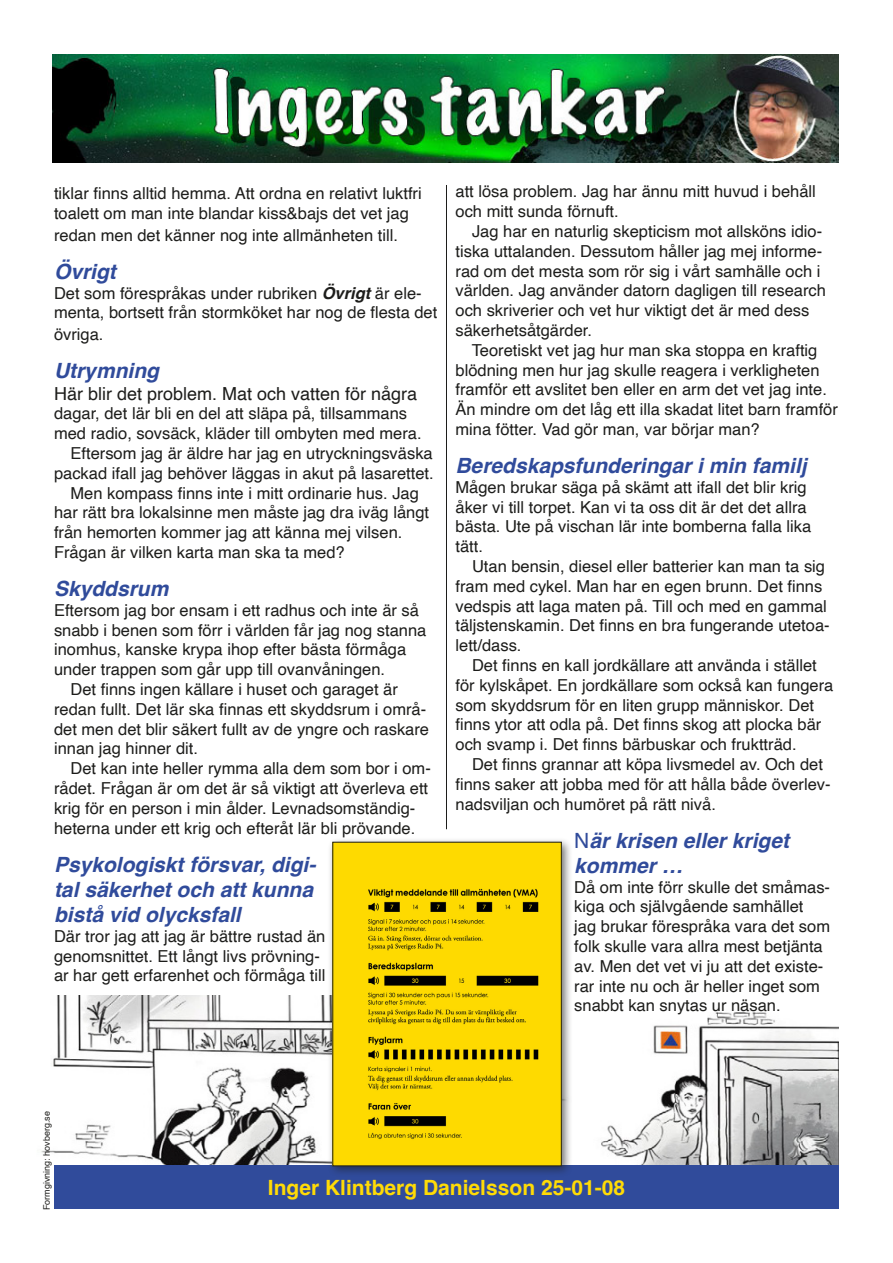
<style>
.page{position:relative;width:893px;height:1263px;background:#fff}
.page>*{position:absolute;margin:0;border:0;box-sizing:border-box;transform-origin:0 0}
.t1{font:italic 700 21px/25.2px "Helvetica";color:#304b9b}
.t2{font:700 21px "Helvetica";color:#ffdb06}
.t3{font:18px "Helvetica";color:#1d1d1b}
.t4{font:16.5px/19.8px "Helvetica";color:#1d1d1b}
.t5{font:9px "Helvetica";color:#1d1d1b}
.s1{font-weight:700;font-style:italic}
.s2{font-weight:400;font-style:normal}
</style>
<div class="page">
<img style="left:41px;top:995px;width:798px;height:170px">
<img style="left:53px;top:54px;width:786px;height:108px">
<div style="left:54px;top:1165px;width:785px;height:44px;background:#304b9b"></div>
<div style="left:327px;top:837px;width:245px;height:340px;background:#1d1d1b;opacity:.6"></div>
<img style="left:335px;top:844px;width:224px;height:320px">
<hr style="left:446px;top:185px;width:1px;height:644px;background:#1d1d1b">
<p class="t4" style="left:54px;top:184px;width:369px">tiklar finns alltid hemma. Att ordna en relativt luktfri toalett om man inte blandar kiss&amp;bajs det vet jag</p>
<p class="t4" style="left:54px;top:226px;width:345px">redan men det känner nog inte allmänheten till.</p>
<p class="t1" style="left:54px;top:261px;width:63px">Övrigt</p>
<p class="t4" style="left:54px;top:283px;width:385px">Det som förespråkas under rubriken <span class="s1">Övrigt</span> är ele&shy;menta, bortsett från stormköket har nog de flesta det</p>
<p class="t4" style="left:54px;top:325px;width:51px">övriga.</p>
<p class="t1" style="left:54px;top:360px;width:106px">Utrymning</p>
<p class="t3" style="left:54px;top:379px;width:365px">Här blir det problem. Mat och vatten för några</p>
<p class="t4" style="left:54px;top:404px;width:355px">dagar, det lär bli en del att släpa på, tillsammans</p>
<p class="t4" style="left:54px;top:424px;width:369px">med radio, sovsäck, kläder till ombyten med mera.</p>
<p class="t4" style="left:70px;top:444px;width:364px">Eftersom jag är äldre har jag en utryckningsväska</p>
<p class="t4" style="left:54px;top:464px;width:381px">packad ifall jag behöver läggas in akut på lasarettet.</p>
<p class="t4" style="left:70px;top:483px;width:350px">Men kompass finns inte i mitt ordinarie hus. Jag</p>
<p class="t4" style="left:54px;top:503px;width:377px">har rätt bra lokalsinne men måste jag dra iväg långt</p>
<p class="t4" style="left:54px;top:523px;width:350px">från hemorten kommer jag att känna mej vilsen.</p>
<p class="t4" style="left:54px;top:543px;width:292px">Frågan är vilken karta man ska ta med?</p>
<p class="t1" style="left:54px;top:578px;width:116px">Skyddsrum</p>
<p class="t4" style="left:54px;top:601px;width:366px">Eftersom jag bor ensam i ett radhus och inte är så</p>
<p class="t4" style="left:54px;top:620px;width:374px">snabb i benen som förr i världen får jag nog stanna</p>
<p class="t4" style="left:54px;top:640px;width:354px">inomhus, kanske krypa ihop efter bästa förmåga</p>
<p class="t4" style="left:54px;top:660px;width:333px">under trappen som går upp till ovanvåningen.</p>
<p class="t4" style="left:70px;top:680px;width:329px">Det finns ingen källare i huset och garaget är</p>
<p class="t4" style="left:54px;top:700px;width:374px">redan fullt. Det lär ska finnas ett skyddsrum i områ-</p>
<p class="t4" style="left:54px;top:719px;width:377px">det men det blir säkert fullt av de yngre och raskare</p>
<p class="t4" style="left:54px;top:739px;width:145px">innan jag hinner dit.</p>
<p class="t4" style="left:70px;top:759px;width:362px">Det kan inte heller rymma alla dem som bor i om-</p>
<p class="t4" style="left:54px;top:779px;width:376px">rådet. Frågan är om det är så viktigt att överleva ett</p>
<p class="t4" style="left:54px;top:799px;width:363px">krig för en person i min ålder. Levnadsomständig-</p>
<p class="t4" style="left:54px;top:818px;width:363px">heterna under ett krig och efteråt lär bli prövande.</p>
<p class="t1" style="left:54px;top:854px;width:264px">Psykologiskt försvar, digi&shy;tal säkerhet och att kunna bistå vid olycksfall</p>
<p class="t4" style="left:54px;top:926px;width:273px">Där tror jag att jag är bättre rustad än genomsnittet. Ett långt livs prövning&shy;ar har gett erfarenhet och förmåga till</p>
<p class="t4" style="left:455px;top:182px;width:362px">att lösa problem. Jag har ännu mitt huvud i behåll och mitt sunda förnuft.</p>
<p class="t4" style="left:455px;top:222px;width:372px;text-indent:16px">Jag har en naturlig skepticism mot allsköns idio&shy;tiska uttalanden. Dessutom håller jag mej informe&shy;rad om det mesta som rör sig i vårt samhälle och i världen. Jag använder datorn dagligen till research och skriverier och vet hur viktigt det är med dess säkerhetsåtgärder.</p>
<p class="t4" style="left:455px;top:341px;width:384px;text-indent:16px">Teoretiskt vet jag hur man ska stoppa en kraftig blödning men hur jag skulle reagera i verkligheten framför ett avslitet ben eller en arm det vet jag inte.<br>Än mindre om det låg ett illa skadat litet barn framför mina fötter. Vad gör man, var börjar man?</p>
<p class="t1" style="left:455px;top:455px;width:353px">Beredskapsfunderingar i min familj</p>
<p class="t4" style="left:455px;top:478px;width:357px">Mågen brukar säga på skämt att ifall det blir krig åker vi till torpet. Kan vi ta oss dit är det det allra bästa. Ute på vischan lär inte bomberna falla lika tätt.</p>
<p class="t4" style="left:455px;top:557px;width:376px;text-indent:16px">Utan bensin, diesel eller batterier kan man ta sig fram med cykel. Man har en egen brunn. Det finns vedspis att laga maten på. Till och med en gammal täljstenskamin. Det finns en bra fungerande utetoa&shy;lett/dass.</p>
<p class="t4" style="left:455px;top:656px;width:379px;text-indent:16px">Det finns en kall jordkällare att använda i stället för kylskåpet. En jordkällare som också kan fungera som skyddsrum för en liten grupp människor. Det finns ytor att odla på. Det finns skog att plocka bär och svamp i. Det finns bärbuskar och fruktträd.</p>
<p class="t4" style="left:455px;top:755px;width:377px;text-indent:16px">Det finns grannar att köpa livsmedel av. Och det finns saker att jobba med för att hålla både överlev&shy;nadsviljan och humöret på rätt nivå.</p>
<p class="t1" style="left:574px;top:830px;width:216px"><span class="s2">N</span>är krisen eller kriget kommer …</p>
<p class="t4" style="left:574px;top:877px;width:257px">Då om inte förr skulle det småmas&shy;kiga och självgående samhället<br>jag brukar förespråka vara det som folk skulle vara allra mest betjänta av. Men det vet vi ju att det existe&shy;rar inte nu och är heller inget som snabbt kan snytas ur näsan.</p>
<p class="t5" style="left:40px;top:1210px;width:101px;rotate:-90deg">Formgivning: hovberg.se</p>
<p class="t2" style="left:268px;top:1174px;width:359px">Inger Klintberg Danielsson 25-01-08</p>
</div>
